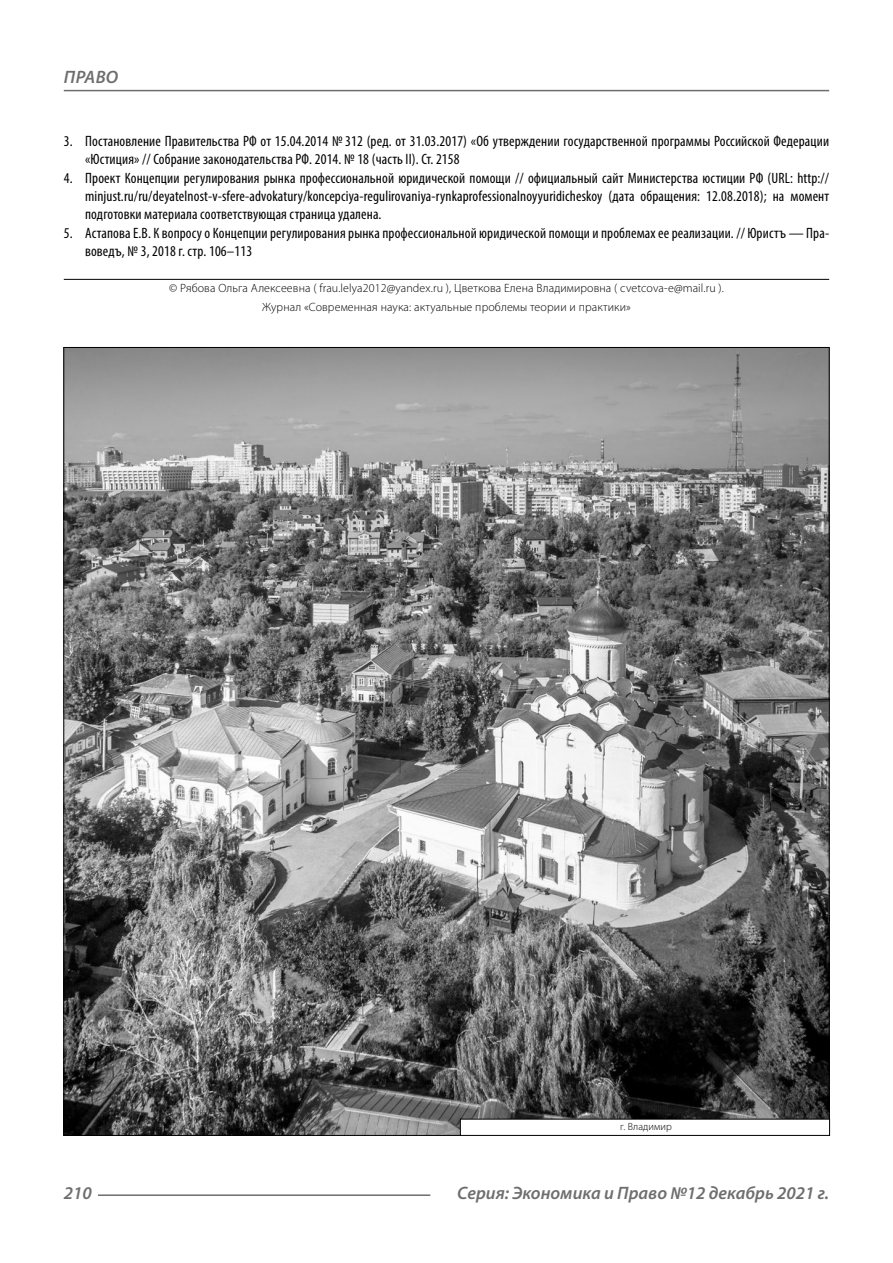
<style>
.page{position:relative;width:893px;height:1263px;background:#fff}
.page>*{position:absolute;margin:0;border:0;box-sizing:border-box;transform-origin:0 0}
.t1{font:italic 600 18px "Myriad Pro";color:#6e6e6e}
.t2{font:condensed 15px/18.3px "Myriad Pro";letter-spacing:.01em;color:#000}
.Copy{font:300 12px/18.3px "Myriad Pro";letter-spacing:.01em;color:#000;text-align:center}
.Author-doc{font:300 10.5px "Myriad Pro";letter-spacing:.01em;color:#000}
</style>
<div class="page">
<hr style="left:64px;top:279px;width:765px;height:1px;background:#000">
<hr style="left:98px;top:1194px;width:332px;height:2px;background:#6e6e6e">
<hr style="left:64px;top:90px;width:765px;height:1px;background:#6e6e6e">
<img style="left:65px;top:349px;width:763px;height:785px">
<div style="left:460px;top:1119px;width:370px;height:16px;background:#fff"></div>
<div style="left:460px;top:1119px;width:370px;height:17px;border:1px solid #000"></div>
<p class="t1" style="left:64px;top:66px;width:24px">Право</p>
<p class="t2" style="left:85px;top:132px;width:746px;text-indent:-21px">3. Постановление Правительства РФ от 15.04.2014 № 312 (ред. от 31.03.2017) «Об утверждении государственной программы Российской Федерации «Юстиция» // Собрание законодательства РФ. 2014. № 18 (часть II). Ст. 2158</p>
<p class="t2" style="left:85px;top:168px;width:746px;text-align:justify;text-indent:-21px">4. Проект Концепции регулирования рынка профессиональной юридической помощи // официальный сайт Министерства юстиции РФ (URL: http:// minjust.ru/ru/deyatelnost-v-sfere-advokatury/koncepciya-regulirovaniya-rynkaprofessionalnoyyuridicheskoy (дата обращения: 12.08.2018); на момент подготовки материала соответствующая страница удалена.</p>
<p class="t2" style="left:85px;top:223px;width:746px;text-indent:-21px">5. Астапова Е.В. К вопросу о Концепции регулирования рынка профессиональной юридической помощи и проблемах ее реализации. // Юристъ — Пра&shy;воведъ, № 3, 2018 г. стр. 106–113</p>
<p class="Copy" style="left:169px;top:279px;width:556px">© Рябова Ольга Алексеевна ( frau.lelya2012@yandex.ru ), Цветкова Елена Владимировна ( cvetcova-e@mail.ru ).<br>Журнал «Современная наука: актуальные проблемы теории и практики»</p>
<p class="Author-doc" style="left:620px;top:1120px;width:53px">г. Владимир</p>
<p class="t1" style="left:64px;top:1182px;width:30px">210</p>
<p class="t1" style="left:457px;top:1182px;width:373px">Серия: Экономика и Право №12 декабрь 2021 г.</p>
</div>
